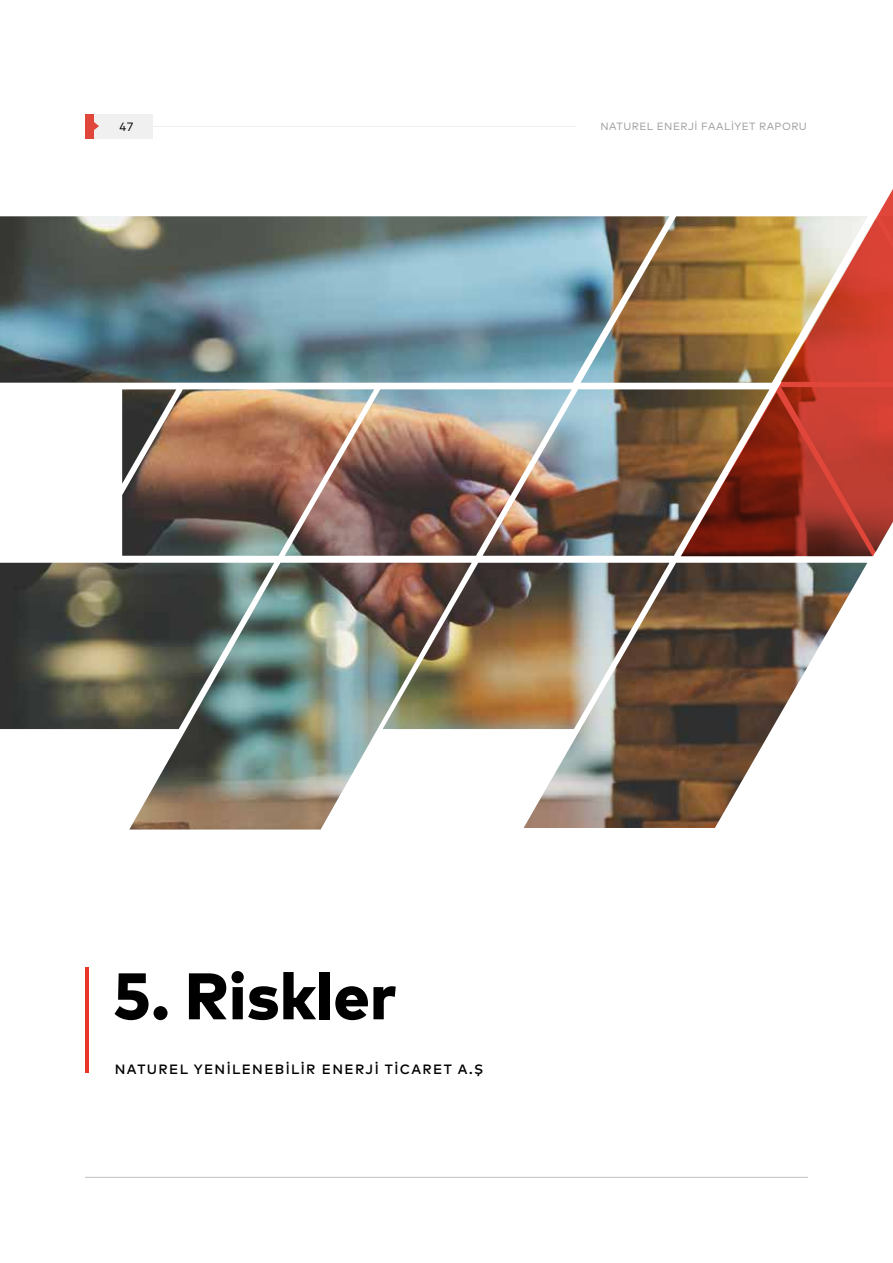
<style>
.page{position:relative;width:893px;height:1263px;background:#fff}
.page>*{position:absolute;margin:0;border:0;box-sizing:border-box;transform-origin:0 0}
.t1{font:800 65.7px "Mark Pro";color:#000}
.t2{font:500 13.5px "Mark Pro";letter-spacing:.1em;color:#000}
.t3{font:12px "Mark Pro";color:#000}
.t4{font:10.5px "Mark Pro";letter-spacing:.045em;color:#9b9b9a}
</style>
<div class="page">
<hr style="left:85px;top:1177px;width:723px;height:1px;background:#c6c6c6">
<hr style="left:117px;top:126px;width:459px;height:1px;background:#f0f0f0">
<div style="left:94px;top:114px;width:59px;height:24px;background:#f0f0f0"></div>
<div style="left:85px;top:114px;width:9px;height:24px;background:#e1463a"></div>
<svg style="left:94px;top:122px;width:5px;height:8px"></svg>
<img style="left:0;top:216px;width:873px;height:613px">
<svg style="left:681px;top:189px;width:212px;height:367px"></svg>
<hr style="left:85px;top:967px;width:3px;height:106px;background:#e73627">
<p class="t3" style="left:120px;top:118px;width:15px">47</p>
<p class="t4" style="left:600px;top:118px;width:208px">NATUREL ENERJİ FAALİYET RAPORU</p>
<h1 class="t1" style="left:113px;top:946px;width:286px">5. Riskler</h1>
<p class="t2" style="left:115px;top:1059px;width:370px">NATUREL YENİLENEBİLİR ENERJİ TİCARET A.Ş</p>
</div>
